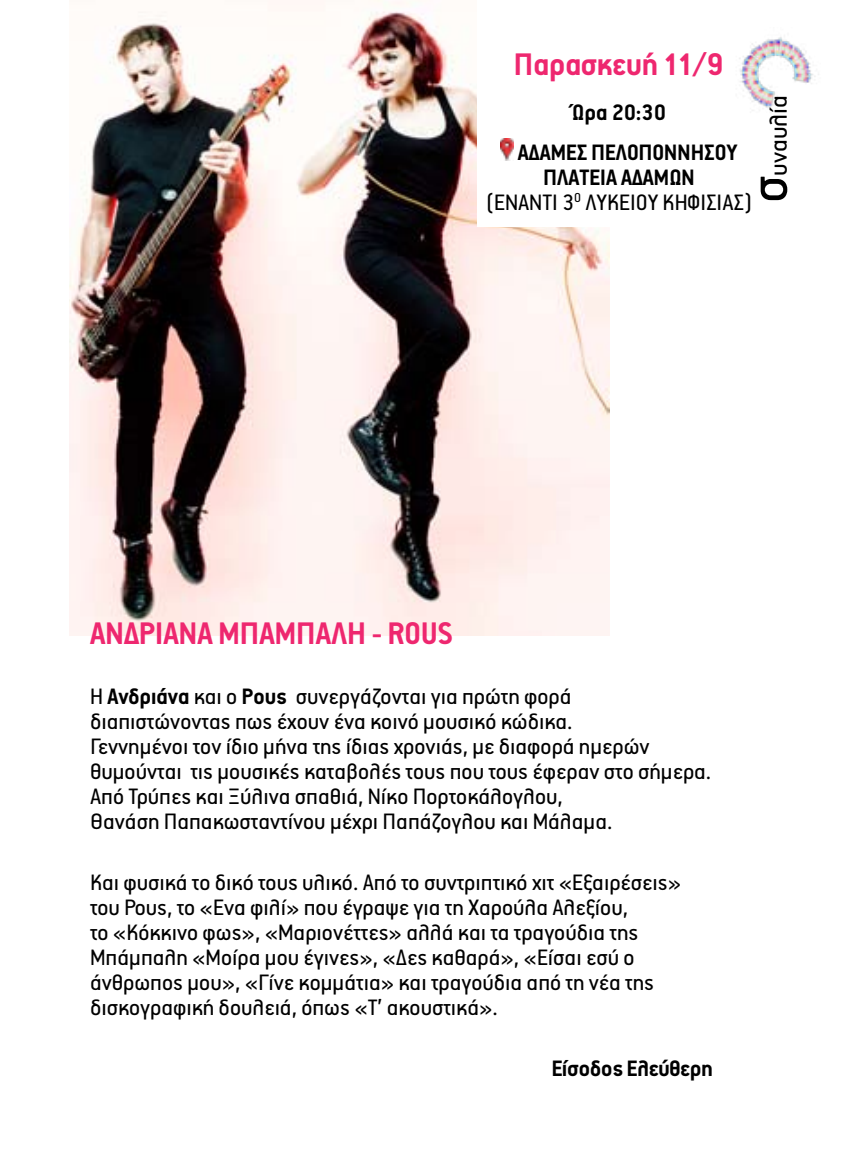
<style>
.page{position:relative;width:851px;height:1170px;background:#fff}
.page>*{position:absolute;margin:0;border:0;box-sizing:border-box;transform-origin:0 0}
.t1{font:700 35px "PF Premier Text";color:#ee276f}
.t2{font:27.5px "PF Premier Text";color:#000}
.t3{font:25px/25px "PF Premier Text";color:#000}
.t4{font:700 25px "PF Premier Text";letter-spacing:-.01em;color:#000}
.s1{font-size:60px}
.s2{font-weight:700}
</style>
<div class="page">
<img style="left:69px;top:0;width:540px;height:635px">
<div style="left:477px;top:0;width:283px;height:227px;background:#fff"></div>
<img style="left:500px;top:139px;width:14px;height:21px">
<img style="left:739px;top:37px;width:80px;height:74px">
<h1 class="t1" style="left:514px;top:47px;width:211px">ΠΑΡΑΣΚΕΥΉ 11/9</h1>
<p class="t4" style="left:572px;top:100px;width:95px">ΏΡΑ 20:30</p>
<p class="t4" style="left:518px;top:140px;width:24px">ΑΔΑΜΕΣ</p>
<p class="t4" style="left:591px;top:140px;width:27px">ΠΕΛΟΠΟΝΝΉΣΟΥ</p>
<p class="t4" style="left:543px;top:165px;width:12px">ΠΛΑΤΕΊΑ</p>
<p class="t4" style="left:621px;top:165px;width:25px">ΑΔΑΜΏΝ</p>
<p class="t3" style="left:485px;top:190px;width:20px">(έναντι</p>
<p class="t3" style="left:562px;top:190px;width:46px">3<sup>ο</sup> Λυκείου</p>
<p class="t3" style="left:662px;top:190px;width:23px">Κηφισιάς</p>
<p class="t3" style="left:743px;top:190px;width:10px">)</p>
<p class="t2" style="left:764px;top:203px;width:109px;rotate:-90deg"><span class="s1">σ</span>υναυλία</p>
<h1 class="t1" style="left:90px;top:615px;width:32px">ΑΝΔΡΙΆΝΑ</h1>
<h1 class="t1" style="left:218px;top:615px;width:41px">ΜΠΆΜΠΑΛΗ</h1>
<h1 class="t1" style="left:371px;top:615px;width:83px">- ROUS</h1>
<p class="t3" style="left:90px;top:683px;width:622px">Η <span class="s2">ΑΝΔΡΙΆΝΑ</span> και ο <span class="s2">ΡΟΥΣ</span> συνεργάζονται για πρώτη φορά διαπιστώνοντας πως έχουν ένα κοινό μουσικό κώδικα.<br>Γεννημένοι τον ίδιο μήνα της ίδιας χρονιάς, με διαφορά ημερών θυμούνται τις μουσικές καταβολές τους που τους έφεραν στο σήμερα.<br>Από Τρύπες και Ξύλινα σπαθιά, Nίκο Πορτοκάλογλου,<br>Θανάση Παπακωσταντίνου μέχρι Παπάζογλου και Μάλαμα.</p>
<p class="t3" style="left:90px;top:869px;width:592px">Και φυσικά το δικό τους υλικό. Από το συντριπτικό χιτ «Εξαιρέσεις» του Ρους, το «Ενα φιλί» που έγραψε για τη Χαρούλα Αλεξίου,<br>το «Κόκκινο φως», «Μαριονέττες» αλλά και τα τραγούδια της Μπάμπαλη «Μοίρα μου έγινες», «Δες καθαρά», «Είσαι εσύ ο άνθρωπος μου», «Γίνε κομμάτια» και τραγούδια από τη νέα της δισκογραφική δουλειά, όπως «Τ’ ακουστικά».</p>
<p class="t4" style="left:551px;top:1055px;width:162px">ΕΊΣΟΔΟΣ ΕΛΕΎΘΕΡΗ</p>
</div>
